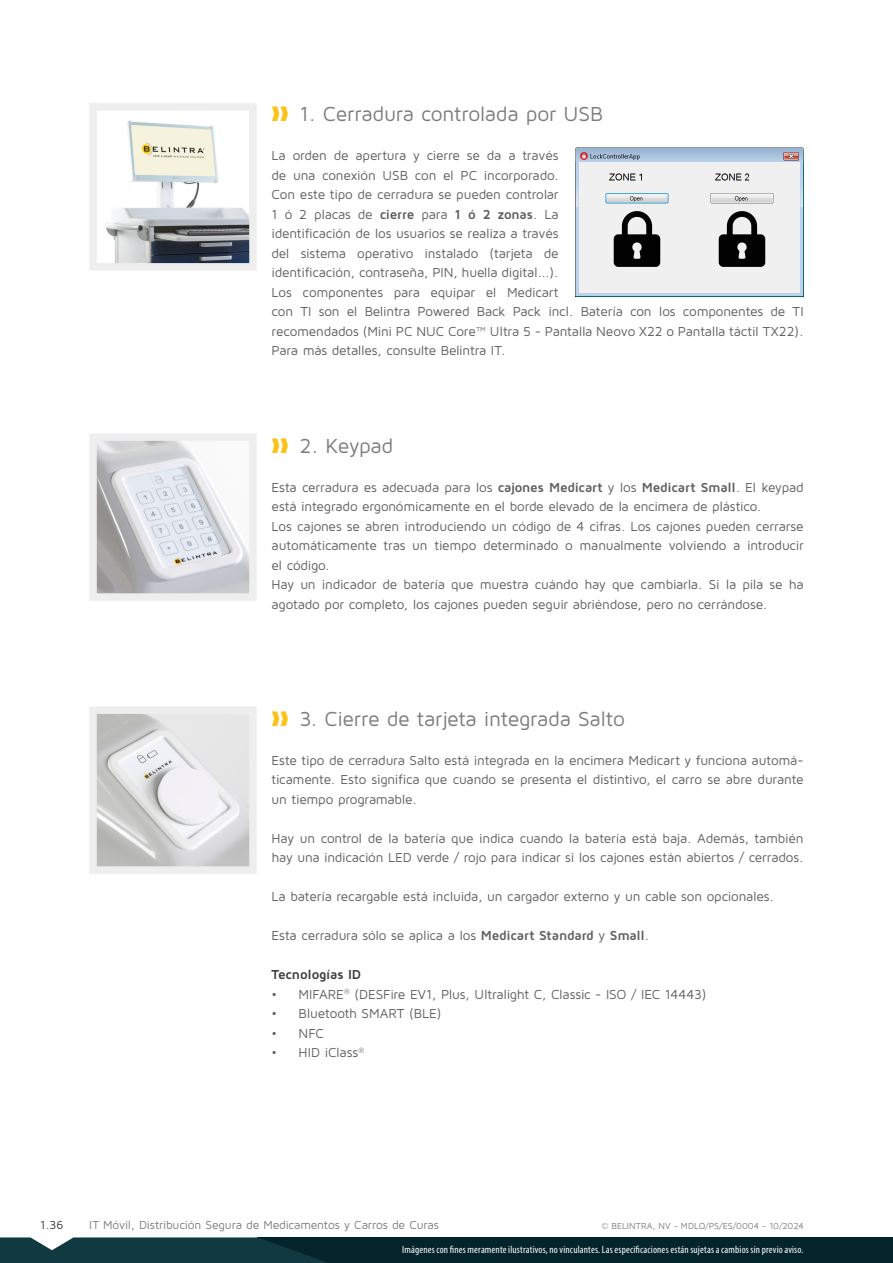
<style>
.page{position:relative;width:893px;height:1263px;background:#fff}
.page>*{position:absolute;margin:0;border:0;box-sizing:border-box;transform-origin:0 0}
.t1{font:21px "Maven Pro";letter-spacing:-.015em;color:#7a7c7f}
.main__body_NL{font:13.5px/19.5px "Maven Pro";letter-spacing:-.015em;color:#5f5f62}
.main__body_NL-2{font:700 13.5px "Maven Pro";letter-spacing:-.015em;color:#3c3c3d}
.t2{font:12px "Maven Pro";letter-spacing:-.015em;color:#7a7c7f}
.t3{font:12px "Maven Pro";color:#3c3c3d}
.t4{font:condensed 10.5px "Myriad Pro";letter-spacing:.015em;color:#fff}
.Paragraph_Style_2{font:9px "Maven Pro";letter-spacing:-.005em;color:#7a7c7f}
.s1{color:#fec115}
.s2{font-weight:700}
</style>
<div class="page">
<img style="left:98px;top:715px;width:150px;height:150px">
<div style="left:89px;top:706px;width:168px;height:168px;border:8px solid #eeeeef"></div>
<img style="left:98px;top:442px;width:150px;height:150px">
<div style="left:89px;top:433px;width:168px;height:168px;border:8px solid #eeeeef"></div>
<img style="left:105px;top:120px;width:143px;height:142px">
<div style="left:89px;top:103px;width:168px;height:168px;border:8px solid #eeeeef"></div>
<img style="left:576px;top:147px;width:228px;height:150px">
<div style="left:258px;top:1237px;width:635px;height:26px;background:#03242b"></div>
<svg style="left:0;top:1237px;width:327px;height:26px;background:#194047"></svg>
<p class="t1" style="left:272px;top:101px;width:333px"><span class="s1">❱❱</span> 1. Cerradura controlada por USB</p>
<p class="main__body_NL" style="left:272px;top:145px;width:289px;text-align:justify">La orden de apertura y cierre se da a través de una conexión USB con el PC incorporado.<br>Con este tipo de cerradura se pueden controlar 1 ó 2 placas de <span class="s2">cierre</span> para <span class="s2">1 ó 2 zonas</span>. La identificación de los usuarios se realiza a través del sistema operativo instalado (tarjeta de identificación, contraseña, PIN, huella digital...).</p>
<p class="main__body_NL" style="left:272px;top:282px;width:534px">Los componentes para equipar el Medicart<br>con TI son el Belintra Powered Back Pack incl. Batería con los componentes de TI recomendados (Mini PC NUC Core™ Ultra 5 - Pantalla Neovo X22 o Pantalla táctil TX22).<br>Para más detalles, consulte Belintra IT.</p>
<p class="t1" style="left:272px;top:433px;width:123px"><span class="s1">❱❱</span> 2. Keypad</p>
<p class="main__body_NL" style="left:272px;top:477px;width:534px">Esta cerradura es adecuada para los <span class="s2">cajones Medicart</span> y los <span class="s2">Medicart Small</span>. El keypad está integrado ergonómicamente en el borde elevado de la encimera de plástico.</p>
<p class="main__body_NL" style="left:272px;top:516px;width:534px;text-align:justify">Los cajones se abren introduciendo un código de 4 cifras. Los cajones pueden cerrarse automáticamente tras un tiempo determinado o manualmente volviendo a introducir el código.</p>
<p class="main__body_NL" style="left:272px;top:574px;width:533px">Hay un indicador de batería que muestra cuándo hay que cambiarla. Si la pila se ha agotado por completo, los cajones pueden seguir abriéndose, pero no cerrándose.</p>
<p class="t1" style="left:272px;top:706px;width:355px"><span class="s1">❱❱</span> 3. Cierre de tarjeta integrada Salto</p>
<p class="main__body_NL" style="left:272px;top:750px;width:534px;text-align:justify">Este tipo de cerradura Salto está integrada en la encimera Medicart y funciona automá&shy;ticamente. Esto significa que cuando se presenta el distintivo, el carro se abre durante un tiempo programable.</p>
<p class="main__body_NL" style="left:272px;top:828px;width:534px">Hay un control de la batería que indica cuando la batería está baja. Además, también hay una indicación LED verde / rojo para indicar si los cajones están abiertos / cerrados.</p>
<p class="main__body_NL" style="left:272px;top:886px;width:504px">La batería recargable está incluida, un cargador externo y un cable son opcionales.</p>
<p class="main__body_NL" style="left:272px;top:925px;width:379px">Esta cerradura sólo se aplica a los <span class="s2">Medicart Standard</span> y <span class="s2">Small</span>.</p>
<p class="main__body_NL-2" style="left:272px;top:966px;width:91px">Tecnologías ID</p>
<p class="main__body_NL" style="left:272px;top:984px;width:436px">• MIFARE<sup>®</sup> (DESFire EV1, Plus, Ultralight C, Classic - ISO / IEC 14443)</p>
<p class="main__body_NL" style="left:272px;top:1003px;width:171px">• Bluetooth SMART (BLE)</p>
<p class="main__body_NL" style="left:272px;top:1023px;width:54px">• NFC</p>
<p class="main__body_NL" style="left:272px;top:1042px;width:94px">• HID iClass<sup>®</sup></p>
<p class="t3" style="left:40px;top:1217px;width:25px">1.36</p>
<p class="t2" style="left:89px;top:1217px;width:351px">IT Móvil, Distribución Segura de Medicamentos y Carros de Curas</p>
<p class="t4" style="left:402px;top:1244px;width:403px">Imágenes con fines meramente ilustrativos, no vinculantes. Las especificaciones están sujetas a cambios sin previo aviso.</p>
<p class="Paragraph_Style_2" style="left:601px;top:1220px;width:204px">© BELINTRA, NV - MDLO/PS/ES/0004 - 10/2024</p>
</div>
